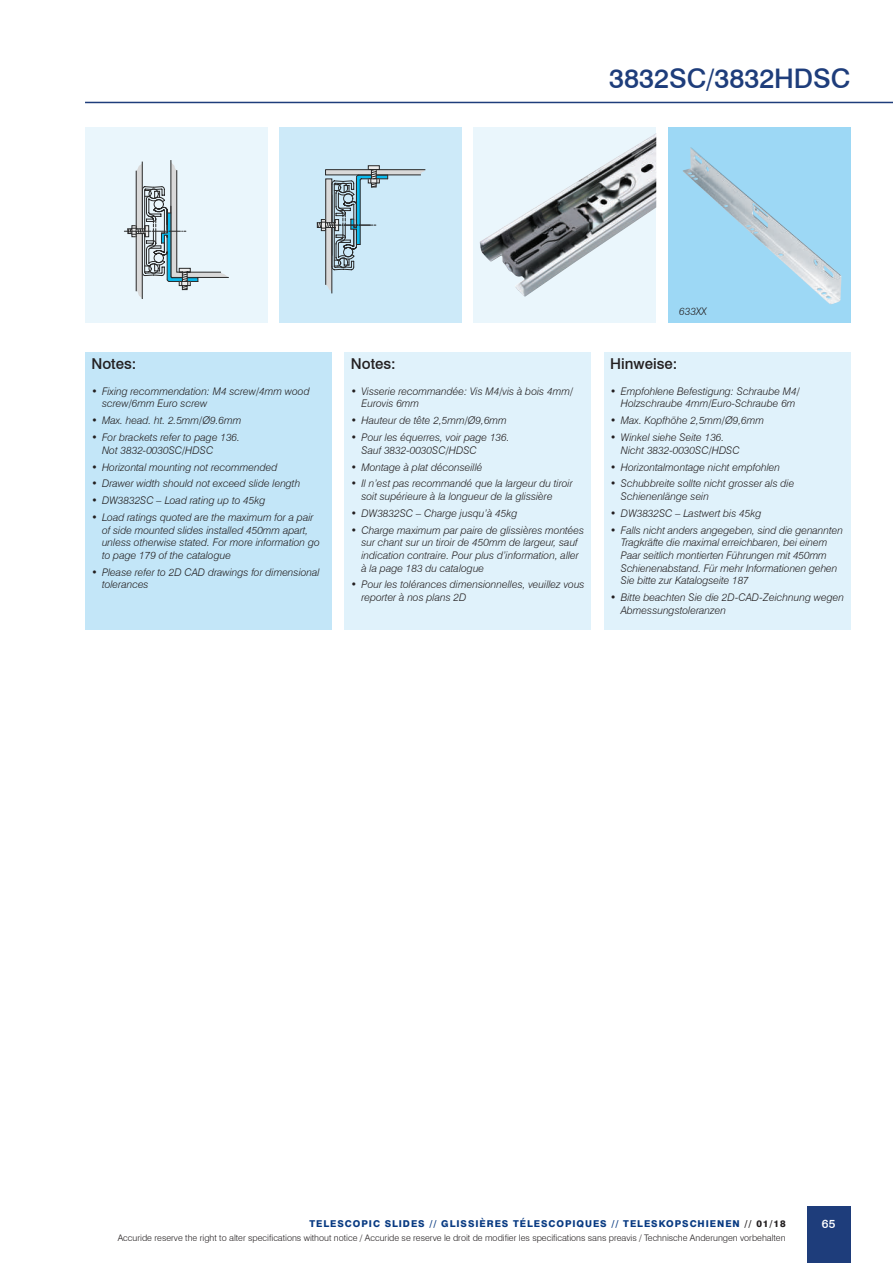
<style>
.page{position:relative;width:893px;height:1263px;background:#fff}
.page>*{position:absolute;margin:0;border:0;box-sizing:border-box;transform-origin:0 0}
.t1{font:500 27px "Swiss 721 BT";letter-spacing:-.005em;color:#1e3d7b}
.t2{font:500 15px "Swiss 721 BT";color:#231f20}
.t3{font:500 12px "Swiss 721 BT";color:#fff}
.t4{font:italic 300 10.5px/12.6px "Swiss 721 BT";color:#231f20}
.t5{font:800 9.45px "Swiss 721 BT";letter-spacing:.1em;color:#083a82}
.t6{font:300 9px "Swiss 721 BT";color:#231f20}
.s1{color:#231f20}
</style>
<div class="page">
<hr style="left:85px;top:102px;width:808px;height:1px;background:#1e3d7b">
<div style="left:807px;top:1206px;width:43px;height:57px;background:#1e3d7b"></div>
<div style="left:473px;top:128px;width:183px;height:195px;background:#eaf6fc"></div>
<img style="left:480px;top:133px;width:176px;height:164px">
<div style="left:668px;top:128px;width:182px;height:195px;background:#9dd8f5"></div>
<img style="left:683px;top:147px;width:159px;height:157px">
<div style="left:85px;top:128px;width:183px;height:195px;background:#eaf6fc"></div>
<svg style="left:124px;top:160px;width:105px;height:139px"></svg>
<div style="left:279px;top:128px;width:183px;height:195px;background:#cdeaf9"></div>
<div style="left:368px;top:165px;width:12px;height:5px;border:1px solid #292929"></div>
<svg style="left:317px;top:166px;width:109px;height:128px"></svg>
<div style="left:85px;top:352px;width:247px;height:278px;background:#c3e6f8"></div>
<div style="left:604px;top:352px;width:246px;height:278px;background:#e0f2fb"></div>
<div style="left:344px;top:352px;width:247px;height:278px;background:#e0f2fb"></div>
<h1 class="t1" style="left:609px;top:62px;width:243px">3832SC/3832HDSC</h1>
<h2 class="t2" style="left:91px;top:355px;width:46px">Notes:</h2>
<p class="t4" style="left:102px;top:385px;width:209px;text-indent:-11px">• Fixing recommendation: M4 screw/4mm wood screw/6mm Euro screw</p>
<p class="t4" style="left:91px;top:414px;width:152px">• Max. head. ht. 2.5mm/Ø9.6mm</p>
<p class="t4" style="left:102px;top:431px;width:139px;text-indent:-11px">• For brackets refer to page 136.<br>Not 3832-0030SC/HDSC</p>
<p class="t4" style="left:91px;top:460px;width:188px">• Horizontal mounting not recommended</p>
<p class="t4" style="left:91px;top:477px;width:210px">• Drawer width should not exceed slide length</p>
<p class="t4" style="left:91px;top:494px;width:176px">• DW3832SC – Load rating up to 45kg</p>
<p class="t4" style="left:102px;top:511px;width:219px;text-indent:-11px">• Load ratings quoted are the maximum for a pair of side mounted slides installed 450mm apart, unless otherwise stated. For more information go to page 179 of the catalogue</p>
<p class="t4" style="left:102px;top:566px;width:219px;text-indent:-11px">• Please refer to 2D CAD drawings for dimensional tolerances</p>
<h2 class="t2" style="left:351px;top:355px;width:46px">Notes:</h2>
<p class="t4" style="left:361px;top:385px;width:213px;text-indent:-11px">• Visserie recommandée: Vis M4/vis à bois 4mm/<br>Eurovis 6mm</p>
<p class="t4" style="left:351px;top:414px;width:158px">• Hauteur de tête 2,5mm/Ø9,6mm</p>
<p class="t4" style="left:361px;top:431px;width:150px;text-indent:-11px">• Pour les équerres, voir page 136.<br>Sauf 3832-0030SC/HDSC</p>
<p class="t4" style="left:351px;top:460px;width:133px">• Montage à plat déconseillé</p>
<p class="t4" style="left:361px;top:477px;width:213px;text-indent:-11px">• Il n’est pas recommandé que la largeur du tiroir soit supérieure à la longueur de la glissière</p>
<p class="t4" style="left:351px;top:507px;width:168px">• DW3832SC – Charge jusqu’à 45kg</p>
<p class="t4" style="left:361px;top:524px;width:224px;text-indent:-11px">• Charge maximum par paire de glissières montées sur chant sur un tiroir de 450mm de largeur, sauf indication contraire. Pour plus d’information, aller à la page 183 du catalogue</p>
<p class="t4" style="left:361px;top:578px;width:225px;text-indent:-11px">• Pour les tolérances dimensionnelles, veuillez vous reporter à nos plans 2D</p>
<p class="t4" style="left:679px;top:305px;width:29px">633XX</p>
<h2 class="t2" style="left:610px;top:355px;width:69px">Hinweise:</h2>
<p class="t4" style="left:621px;top:385px;width:180px;text-indent:-11px">• Empfohlene Befestigung: Schraube M4/<br>Holzschraube 4mm/Euro-Schraube 6m</p>
<p class="t4" style="left:610px;top:414px;width:155px">• Max. Kopfhöhe 2,5mm/Ø9,6mm</p>
<p class="t4" style="left:621px;top:431px;width:121px;text-indent:-11px">• Winkel siehe Seite 136.<br>Nicht 3832-0030SC/HDSC</p>
<p class="t4" style="left:610px;top:460px;width:171px">• Horizontalmontage nicht empfohlen</p>
<p class="t4" style="left:621px;top:477px;width:175px;text-indent:-11px">• Schubbreite sollte nicht grosser als die<br>Schienenlänge sein</p>
<p class="t4" style="left:610px;top:507px;width:153px">• DW3832SC – Lastwert bis 45kg</p>
<p class="t4" style="left:621px;top:524px;width:224px;text-indent:-11px">• Falls nicht anders angegeben, sind die genannten Tragkräfte die maximal erreichbaren, bei einem Paar seitlich montierten Führungen mit 450mm Schienenabstand. Für mehr Informationen gehen Sie bitte zur Katalogseite 187</p>
<p class="t4" style="left:621px;top:591px;width:225px;text-indent:-11px">• Bitte beachten Sie die 2D-CAD-Zeichnung wegen<br>Abmessungstoleranzen</p>
<p class="t5" style="left:310px;top:1218px;width:478px">TELESCOPIC SLIDES // GLISSIÈRES TÉLESCOPIQUES // TELESKOPSCHIENEN <span class="s1">// 01/18</span></p>
<p class="t6" style="left:118px;top:1232px;width:669px">Accuride reserve the right to alter specifications without notice / Accuride se reserve le droit de modifier les specifications sans preavis / Technische Anderungen vorbehalten</p>
<p class="t3" style="left:822px;top:1217px;width:15px">65</p>
</div>
